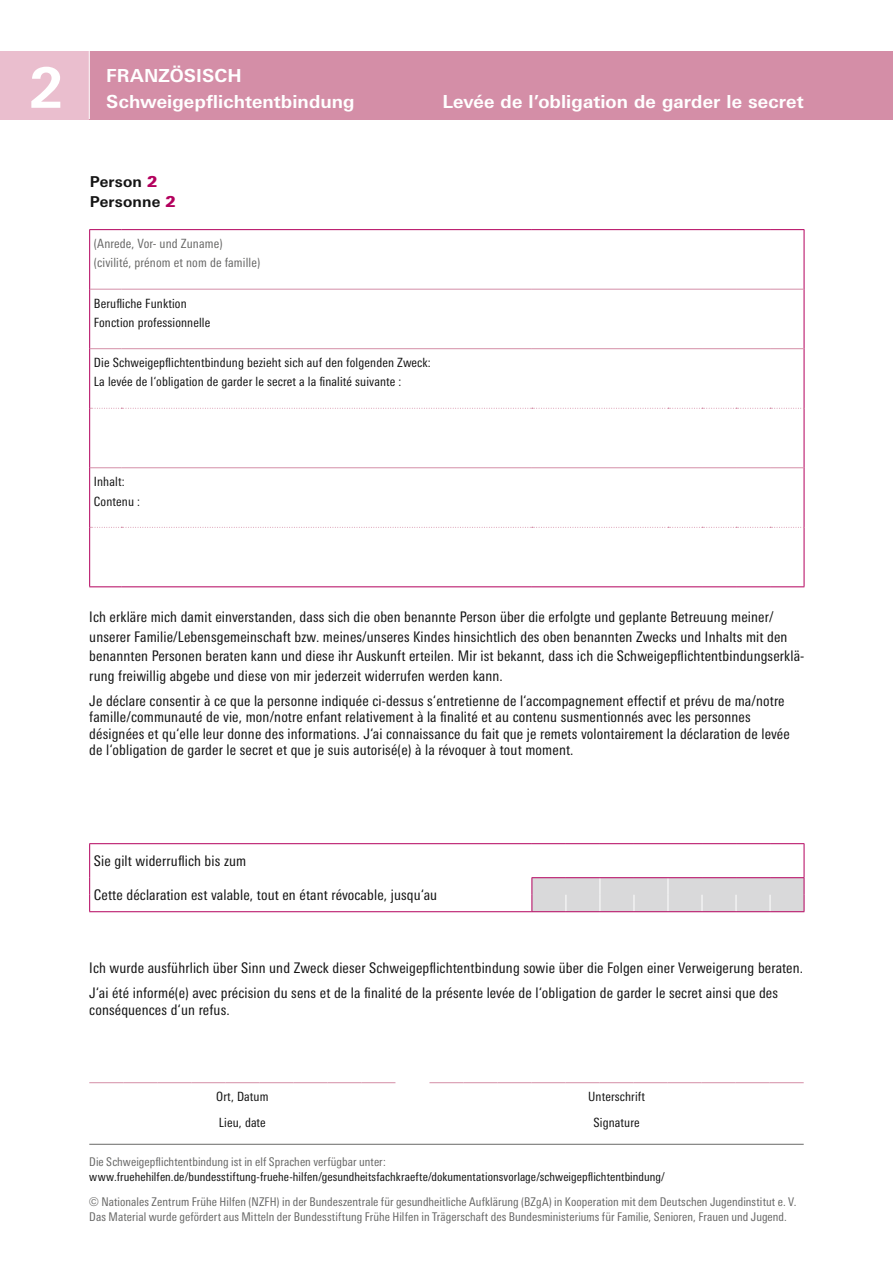
<style>
.page{position:relative;width:893px;height:1263px;background:#fff}
.page>*{position:absolute;margin:0;border:0;box-sizing:border-box;transform-origin:0 0}
.t1{font:700 55.5px "Linotype Univers Basic";color:#fff}
.t2{font:700 18px/25.5px "Linotype Univers Basic";letter-spacing:.005em;color:#fff}
.t3{font:700 15px/20.7px "Linotype Univers Basic";letter-spacing:.015em;color:#141414}
.t4{font:condensed 14.7px/19.5px "Linotype Univers";letter-spacing:.01em;color:#141414}
.t5{font:condensed 12.75px/19.2px "Linotype Univers";letter-spacing:.01em;color:#141414}
.t6{font:condensed 12.75px/19.2px "Linotype Univers";letter-spacing:.01em;color:#686867}
.t7{font:condensed 12px/15px "Linotype Univers";letter-spacing:.005em;color:#686867}
.t8{font:condensed 12px "Linotype Univers";letter-spacing:.005em;color:#141414}
.s1{font-weight:900;color:#b3005d}
</style>
<div class="page">
<div style="left:0;top:51px;width:89px;height:68px;background:#eabece"></div>
<div style="left:89px;top:51px;width:804px;height:68px;background:#d48ea7"></div>
<hr style="left:89px;top:51px;width:1px;height:68px;background:#fff">
<hr style="left:89px;top:1082px;width:34px;height:1px;background:#d48ea7">
<hr style="left:123px;top:1082px;width:34px;height:1px;background:#d48ea7">
<hr style="left:157px;top:1082px;width:34px;height:1px;background:#d48ea7">
<hr style="left:191px;top:1082px;width:34px;height:1px;background:#d48ea7">
<hr style="left:225px;top:1082px;width:34px;height:1px;background:#d48ea7">
<hr style="left:259px;top:1082px;width:34px;height:1px;background:#d48ea7">
<hr style="left:293px;top:1082px;width:34px;height:1px;background:#d48ea7">
<hr style="left:327px;top:1082px;width:34px;height:1px;background:#d48ea7">
<hr style="left:361px;top:1082px;width:34px;height:1px;background:#d48ea7">
<hr style="left:429px;top:1082px;width:34px;height:1px;background:#d48ea7">
<hr style="left:463px;top:1082px;width:34px;height:1px;background:#d48ea7">
<hr style="left:497px;top:1082px;width:34px;height:1px;background:#d48ea7">
<hr style="left:531px;top:1082px;width:35px;height:1px;background:#d48ea7">
<hr style="left:566px;top:1082px;width:34px;height:1px;background:#d48ea7">
<hr style="left:600px;top:1082px;width:34px;height:1px;background:#d48ea7">
<hr style="left:634px;top:1082px;width:34px;height:1px;background:#d48ea7">
<hr style="left:668px;top:1082px;width:34px;height:1px;background:#d48ea7">
<hr style="left:702px;top:1082px;width:34px;height:1px;background:#d48ea7">
<hr style="left:736px;top:1082px;width:34px;height:1px;background:#d48ea7">
<hr style="left:770px;top:1082px;width:34px;height:1px;background:#d48ea7">
<hr style="left:804px;top:844px;width:1px;height:33px;background:#b3005d">
<hr style="left:89px;top:911px;width:443px;height:1px;background:#b3005d">
<hr style="left:89px;top:843px;width:443px;height:1px;background:#b3005d">
<hr style="left:532px;top:843px;width:34px;height:1px;background:#b3005d">
<hr style="left:566px;top:843px;width:34px;height:1px;background:#b3005d">
<hr style="left:600px;top:843px;width:34px;height:1px;background:#b3005d">
<hr style="left:634px;top:843px;width:34px;height:1px;background:#b3005d">
<hr style="left:668px;top:843px;width:34px;height:1px;background:#b3005d">
<hr style="left:702px;top:843px;width:34px;height:1px;background:#b3005d">
<hr style="left:736px;top:843px;width:34px;height:1px;background:#b3005d">
<hr style="left:770px;top:843px;width:34px;height:1px;background:#b3005d">
<hr style="left:531px;top:877px;width:35px;height:1px;background:#b3005d">
<hr style="left:566px;top:877px;width:34px;height:1px;background:#b3005d">
<hr style="left:600px;top:877px;width:34px;height:1px;background:#b3005d">
<hr style="left:634px;top:877px;width:34px;height:1px;background:#b3005d">
<hr style="left:668px;top:877px;width:34px;height:1px;background:#b3005d">
<hr style="left:702px;top:877px;width:34px;height:1px;background:#b3005d">
<hr style="left:736px;top:877px;width:34px;height:1px;background:#b3005d">
<hr style="left:770px;top:877px;width:34px;height:1px;background:#b3005d">
<svg style="left:531px;top:878px;width:274px;height:34px;background:#d8d1d6"></svg>
<hr style="left:89px;top:844px;width:1px;height:34px;background:#b3005d">
<svg style="left:89px;top:878px;width:1px;height:33px"></svg>
<hr style="left:804px;top:230px;width:1px;height:59px;background:#b3005d">
<hr style="left:804px;top:289px;width:1px;height:60px;background:#b3005d">
<hr style="left:804px;top:349px;width:1px;height:59px;background:#b3005d">
<hr style="left:804px;top:408px;width:1px;height:60px;background:#b3005d">
<hr style="left:804px;top:468px;width:1px;height:59px;background:#b3005d">
<hr style="left:804px;top:527px;width:1px;height:59px;background:#b3005d">
<hr style="left:89px;top:586px;width:32px;height:1px;background:#b3005d">
<hr style="left:121px;top:586px;width:411px;height:1px;background:#b3005d">
<hr style="left:532px;top:586px;width:136px;height:1px;background:#b3005d">
<hr style="left:668px;top:586px;width:34px;height:1px;background:#b3005d">
<hr style="left:702px;top:586px;width:34px;height:1px;background:#b3005d">
<hr style="left:736px;top:586px;width:34px;height:1px;background:#b3005d">
<hr style="left:770px;top:586px;width:34px;height:1px;background:#b3005d">
<hr style="left:89px;top:229px;width:32px;height:1px;background:#b3005d">
<hr style="left:121px;top:229px;width:411px;height:1px;background:#b3005d">
<hr style="left:532px;top:229px;width:136px;height:1px;background:#b3005d">
<hr style="left:668px;top:229px;width:34px;height:1px;background:#b3005d">
<hr style="left:702px;top:229px;width:34px;height:1px;background:#b3005d">
<hr style="left:736px;top:229px;width:34px;height:1px;background:#b3005d">
<hr style="left:770px;top:229px;width:34px;height:1px;background:#b3005d">
<hr style="left:89px;top:230px;width:1px;height:59px;background:#b3005d">
<hr style="left:89px;top:289px;width:1px;height:60px;background:#b3005d">
<hr style="left:89px;top:349px;width:1px;height:59px;background:#b3005d">
<hr style="left:89px;top:408px;width:1px;height:60px;background:#b3005d">
<hr style="left:89px;top:468px;width:1px;height:59px;background:#b3005d">
<hr style="left:89px;top:527px;width:1px;height:59px;background:#b3005d">
<svg style="left:90px;top:527px;width:714px;height:1px"></svg>
<hr style="left:90px;top:289px;width:31px;height:1px;background:#d48ea7">
<hr style="left:121px;top:289px;width:411px;height:1px;background:#d48ea7">
<hr style="left:532px;top:289px;width:136px;height:1px;background:#d48ea7">
<hr style="left:668px;top:289px;width:34px;height:1px;background:#d48ea7">
<hr style="left:702px;top:289px;width:34px;height:1px;background:#d48ea7">
<hr style="left:736px;top:289px;width:34px;height:1px;background:#d48ea7">
<hr style="left:770px;top:289px;width:34px;height:1px;background:#d48ea7">
<hr style="left:90px;top:348px;width:31px;height:1px;background:#d48ea7">
<hr style="left:121px;top:348px;width:411px;height:1px;background:#d48ea7">
<hr style="left:532px;top:348px;width:136px;height:1px;background:#d48ea7">
<hr style="left:668px;top:348px;width:34px;height:1px;background:#d48ea7">
<hr style="left:702px;top:348px;width:34px;height:1px;background:#d48ea7">
<hr style="left:736px;top:348px;width:34px;height:1px;background:#d48ea7">
<hr style="left:770px;top:348px;width:34px;height:1px;background:#d48ea7">
<hr style="left:90px;top:467px;width:31px;height:1px;background:#d48ea7">
<hr style="left:121px;top:467px;width:411px;height:1px;background:#d48ea7">
<hr style="left:532px;top:467px;width:136px;height:1px;background:#d48ea7">
<hr style="left:668px;top:467px;width:34px;height:1px;background:#d48ea7">
<hr style="left:702px;top:467px;width:34px;height:1px;background:#d48ea7">
<hr style="left:736px;top:467px;width:34px;height:1px;background:#d48ea7">
<hr style="left:770px;top:467px;width:34px;height:1px;background:#d48ea7">
<svg style="left:90px;top:408px;width:714px;height:1px"></svg>
<hr style="left:89px;top:1144px;width:715px;height:1px;background:#686867">
<h1 class="t1" style="left:29px;top:55px;width:36px">2</h1>
<p class="t2" style="left:106px;top:63px;width:250px">FRANZÖSISCH<br>Schweigepflichtentbindung</p>
<p class="t2" style="left:442px;top:89px;width:363px">Levée de l’obligation de garder le secret</p>
<p class="t3" style="left:90px;top:171px;width:88px">Person <span class="s1">2<br></span>Personne <span class="s1">2</span></p>
<p class="t6" style="left:94px;top:234px;width:168px">(Anrede, Vor- und Zuname) (civilité, prénom et nom de famille)</p>
<p class="t5" style="left:94px;top:293px;width:118px">Berufliche Funktion<br>Fonction professionnelle</p>
<p class="t5" style="left:94px;top:353px;width:338px">Die Schweigepflichtentbindung bezieht sich auf den folgenden Zweck:<br>La levée de l‘obligation de garder le secret a la finalité suivante :</p>
<p class="t5" style="left:94px;top:472px;width:48px">Inhalt:<br>Contenu :</p>
<p class="t4" style="left:89px;top:607px;width:717px">Ich erkläre mich damit einverstanden, dass sich die oben benannte Person über die erfolgte und geplante Betreuung meiner/ unserer Familie/Lebensgemeinschaft bzw. meines/unseres Kindes hinsichtlich des oben benannten Zwecks und Inhalts mit den benannten Personen beraten kann und diese ihr Auskunft erteilen. Mir ist bekannt, dass ich die Schweigepflichtentbindungserklä&shy;rung freiwillig abgebe und diese von mir jederzeit widerrufen werden kann.</p>
<p class="t4" style="left:89px;top:692px;width:702px;line-height:16.5px">Je déclare consentir à ce que la personne indiquée ci-dessus s‘entretienne de l‘accompagnement effectif et prévu de ma/notre famille/communauté de vie, mon/notre enfant relativement à la finalité et au contenu susmentionnés avec les personnes désignées et qu‘elle leur donne des informations. J‘ai connaissance du fait que je remets volontairement la déclaration de levée de l‘obligation de garder le secret et que je suis autorisé(e) à la révoquer à tout moment.</p>
<p class="t4" style="left:94px;top:851px;width:154px">Sie gilt widerruflich bis zum</p>
<p class="t4" style="left:94px;top:885px;width:345px">Cette déclaration est valable, tout en étant révocable, jusqu‘au</p>
<p class="t4" style="left:89px;top:955px;width:715px;line-height:25px">Ich wurde ausführlich über Sinn und Zweck dieser Schweigepflichtentbindung sowie über die Folgen einer Verweigerung beraten.<br>J‘ai été informé(e) avec précision du sens et de la finalité de la présente levée de l‘obligation de garder le secret ainsi que des</p>
<p class="t4" style="left:89px;top:1000px;width:142px">conséquences d‘un refus.</p>
<p class="t5" style="left:216px;top:1087px;width:54px">Ort, Datum</p>
<p class="t5" style="left:588px;top:1087px;width:58px">Unterschrift</p>
<p class="t5" style="left:219px;top:1112px;width:48px">Lieu, date</p>
<p class="t5" style="left:594px;top:1112px;width:47px">Signature</p>
<p class="t7" style="left:89px;top:1154px;width:298px">Die Schweigepflichtentbindung ist in elf Sprachen verfügbar unter:</p>
<p class="t8" style="left:89px;top:1169px;width:577px">www.fruehehilfen.de/bundesstiftung-fruehe-hilfen/gesundheitsfachkraefte/dokumentationsvorlage/schweigepflichtentbindung/</p>
<p class="t7" style="left:89px;top:1194px;width:709px">© Nationales Zentrum Frühe Hilfen (NZFH) in der Bundeszentrale für gesundheitliche Aufklärung (BZgA) in Kooperation mit dem Deutschen Jugendinstitut e. V.<br>Das Material wurde gefördert aus Mitteln der Bundesstiftung Frühe Hilfen in Trägerschaft des Bundesministeriums für Familie, Senioren, Frauen und Jugend.</p>
</div>
